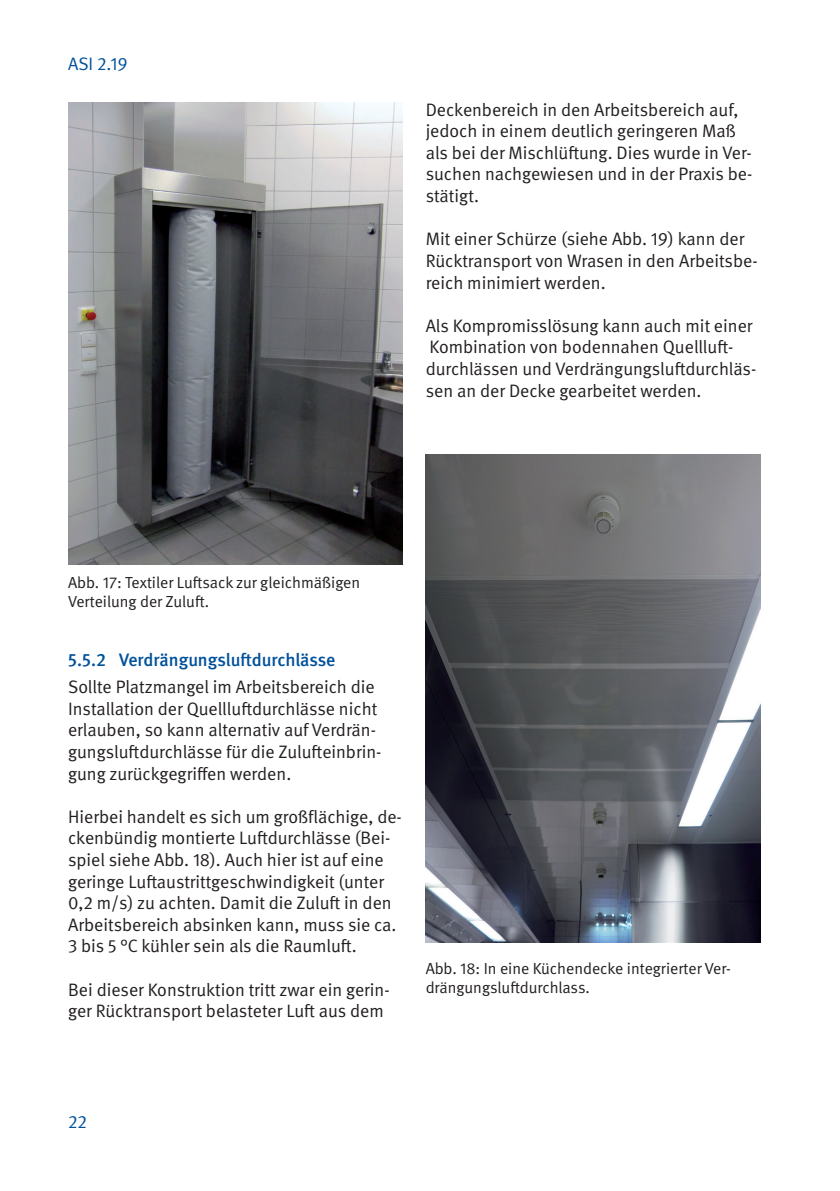
<style>
.page{position:relative;width:840px;height:1191px;background:#fff}
.page>*{position:absolute;margin:0;border:0;box-sizing:border-box;transform-origin:0 0}
.t1{font:18px/21.6px "DGUV Meta";color:#231f20}
.t2{font:500 18px "DGUV Meta";letter-spacing:-.005em;color:#01519b}
.t3{font:18px "DGUV Meta";color:#01519b}
.t4{font:16px/19.2px "DGUV Meta";color:#231f20}
</style>
<div class="page">
<img style="left:68px;top:102px;width:334px;height:462px">
<img style="left:425px;top:454px;width:335px;height:488px">
<p class="t3" style="left:68px;top:54px;width:61px">ASI 2.19</p>
<p class="t1" style="left:425px;top:99px;width:328px">Deckenbereich in den Arbeitsbereich auf, jedoch in einem deutlich geringeren Maß als bei der Mischlüftung. Dies wurde in Ver&shy;suchen nachgewiesen und in der Praxis be&shy;stätigt.</p>
<p class="t1" style="left:425px;top:229px;width:333px">Mit einer Schürze (siehe Abb. 19) kann der<br>Rücktransport von Wrasen in den Arbeitsbe&shy;reich minimiert werden.</p>
<p class="t1" style="left:425px;top:315px;width:332px">Als Kompromisslösung kann auch mit einer Kombination von bodennahen Quellluft&shy;durchlässen und Verdrängungsluftdurchläs&shy;sen an der Decke gearbeitet werden.</p>
<p class="t4" style="left:68px;top:573px;width:293px">Abb. 17: Textiler Luftsack zur gleichmäßigen<br>Verteilung der Zuluft.</p>
<p class="t2" style="left:68px;top:649px;width:269px">5.5.2 Verdrängungsluftdurchlässe</p>
<p class="t1" style="left:68px;top:676px;width:315px">Sollte Platzmangel im Arbeitsbereich die Installation der Quellluftdurchlässe nicht erlauben, so kann alternativ auf Verdrän&shy;gungsluftdurchlässe für die Zulufteinbrin&shy;gung zurückgegriffen werden.</p>
<p class="t1" style="left:68px;top:806px;width:335px">Hierbei handelt es sich um großflächige, de&shy;ckenbündig montierte Luftdurchlässe (Bei&shy;spiel siehe Abb. 18). Auch hier ist auf eine geringe Luftaustrittgeschwindigkeit (unter 0,2 m/s) zu achten. Damit die Zuluft in den Arbeitsbereich absinken kann, muss sie ca.<br>3 bis 5 °C kühler sein als die Raumluft.</p>
<p class="t1" style="left:68px;top:979px;width:323px">Bei dieser Konstruktion tritt zwar ein gerin&shy;ger Rücktransport belasteter Luft aus dem</p>
<p class="t4" style="left:425px;top:959px;width:306px">Abb. 18: In eine Küchendecke integrierter Ver&shy;drängungsluftdurchlass.</p>
<p class="t3" style="left:68px;top:1111px;width:20px">22</p>
</div>
